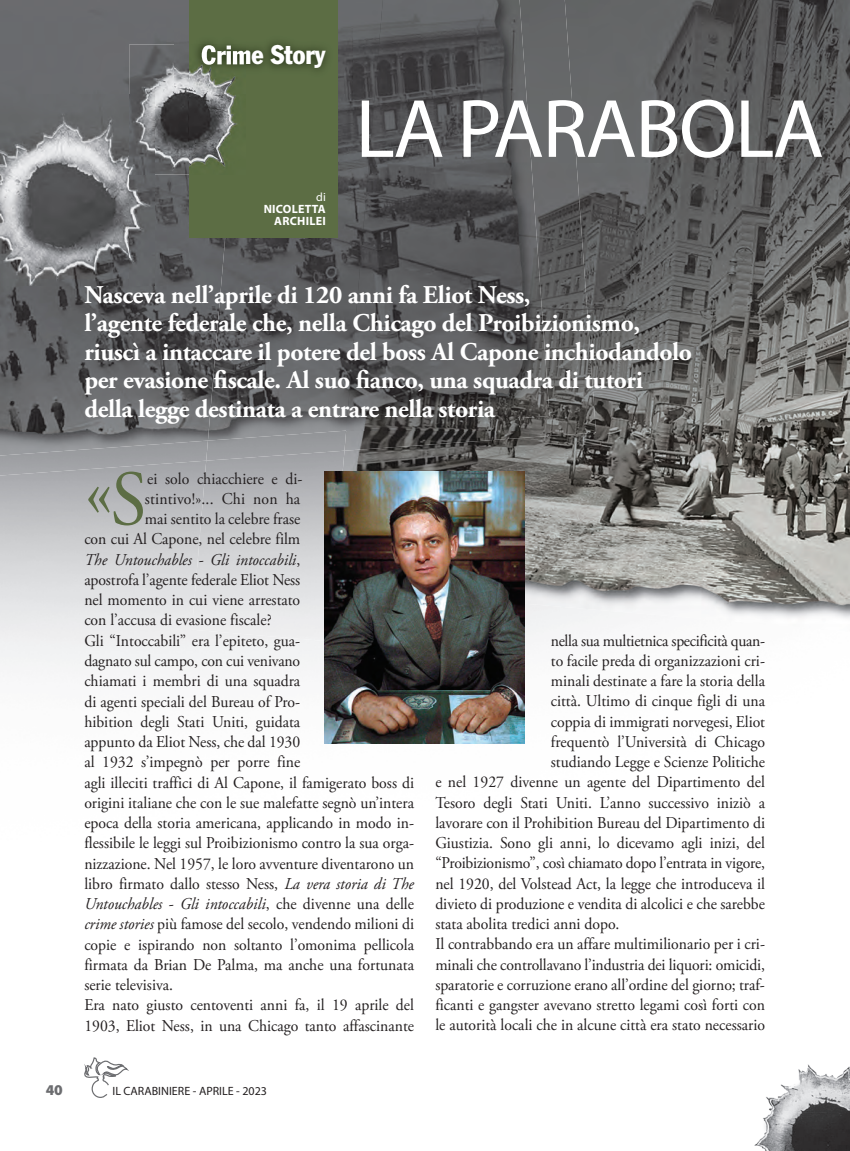
<style>
.page{position:relative;width:850px;height:1151px;background:#fff}
.page>*{position:absolute;margin:0;border:0;box-sizing:border-box;transform-origin:0 0}
.t1{font:83.55px "Myriad Pro";letter-spacing:-.02em;color:#fff}
.t2{font:77.85px "Adobe Garamond Pro";color:#5c6d44;scale:.95 1}
.t3{font:condensed 26.4px "Franklin Gothic Std";color:#fff}
.t4{font:700 25.5px/28.5px "Adobe Garamond Pro";letter-spacing:-.015em;color:#fff}
.t5{font:16.5px "Adobe Garamond Pro";color:#231f20;scale:.95 1}
.t6{font:italic 16.5px "Adobe Garamond Pro";color:#231f20;scale:.95 1}
.t7{font:16.5px "Adobe Garamond Pro";letter-spacing:-.02em;color:#231f20;scale:.95 1}
.t8{font:900 15px "Myriad Pro";color:#6c6d70}
.t9{font:12px "Myriad Pro";color:#231f20}
.t10{font:700 12px/12px "Myriad Pro";letter-spacing:.02em;color:#fff;text-align:right}
.t11{font:12px "Myriad Pro";color:#fff}
.s1{font-style:normal}
.s2{font-style:italic}
</style>
<div class="page">
<img style="left:0;top:477px;width:525px;height:267px">
<img style="left:192px;top:460px;width:345px;height:225px">
<img style="left:332px;top:0;width:517px;height:636px">
<div style="left:206px;top:440px;width:140px;height:20px;background:#9b9da0"></div>
<img style="left:344px;top:0;width:251px;height:451px">
<img style="left:0;top:0;width:247px;height:457px">
<img style="left:208px;top:0;width:176px;height:440px">
<img style="left:346px;top:0;width:203px;height:430px">
<svg style="left:84px;top:1057px;width:44px;height:41px"></svg>
<div style="left:189px;top:0;width:148px;height:237px;background:#5c6d44"></div>
<img style="left:174px;top:29px;width:179px;height:64px">
<img style="left:324px;top:471px;width:200px;height:272px">
<img style="left:0;top:94px;width:154px;height:191px">
<img style="left:129px;top:44px;width:60px;height:130px">
<img style="left:189px;top:93px;width:48px;height:75px">
<img style="left:202px;top:45px;width:43px;height:21px">
<img style="left:754px;top:1064px;width:95px;height:86px">
<h3 class="t3" style="left:201px;top:40px;width:126px">Crime Story</h3>
<p class="t11" style="left:316px;top:190px;width:11px">di</p>
<p class="t10" style="left:263px;top:204px;width:64px">NICOLETTA<br>ARCHILEI</p>
<h1 class="t1" style="left:355px;top:79px;width:470px">LA PARABOLA</h1>
<p class="t4" style="left:84px;top:282px;width:609px">Nasceva nell’aprile di 120 anni fa Eliot Ness,<br>l’agente federale che, nella Chicago del Proibizionismo, riuscì a intaccare il potere del boss Al Capone inchiodandolo per evasione fiscale. Al suo fianco, una squadra di tutori della legge destinata a entrare nella storia</p>
<h2 class="t2" style="left:85px;top:468px;width:67px">«S</h2>
<p class="t5" style="left:147px;top:472px;width:165px">ei solo chiacchiere e di-</p>
<p class="t5" style="left:145px;top:492px;width:165px">stintivo!»... Chi non ha</p>
<p class="t5" style="left:145px;top:512px;width:165px">mai sentito la celebre frase</p>
<p class="t5" style="left:84px;top:532px;width:229px">con cui Al Capone, nel celebre film</p>
<p class="t6" style="left:84px;top:549px;width:229px">The Untouchables - Gli intoccabili<span class="s1">,</span></p>
<p class="t5" style="left:84px;top:573px;width:229px">apostrofa l’agente federale Eliot Ness</p>
<p class="t5" style="left:84px;top:593px;width:229px">nel momento in cui viene arrestato</p>
<p class="t5" style="left:84px;top:613px;width:199px">con l’accusa di evasione fiscale?</p>
<p class="t5" style="left:84px;top:634px;width:229px">Gli “Intoccabili” era l’epiteto, gua-</p>
<p class="t5" style="left:84px;top:654px;width:229px">dagnato sul campo, con cui venivano</p>
<p class="t5" style="left:84px;top:674px;width:229px">chiamati i membri di una squadra</p>
<p class="t5" style="left:84px;top:694px;width:229px">di agenti speciali del Bureau of Pro-</p>
<p class="t5" style="left:84px;top:715px;width:229px">hibition degli Stati Uniti, guidata</p>
<p class="t5" style="left:84px;top:735px;width:229px">appunto da Eliot Ness, che dal 1930</p>
<p class="t5" style="left:84px;top:755px;width:229px">al 1932 s’impegnò per porre fine</p>
<p class="t5" style="left:84px;top:775px;width:348px">agli illeciti traffici di Al Capone, il famigerato boss di</p>
<p class="t5" style="left:84px;top:796px;width:348px">origini italiane che con le sue malefatte segnò un’intera</p>
<p class="t5" style="left:84px;top:816px;width:348px">epoca della storia americana, applicando in modo in-</p>
<p class="t5" style="left:84px;top:836px;width:348px">flessibile le leggi sul Proibizionismo contro la sua orga-</p>
<p class="t5" style="left:84px;top:856px;width:348px">nizzazione. Nel 1957, le loro avventure diventarono un</p>
<p class="t5" style="left:84px;top:877px;width:348px">libro firmato dallo stesso Ness, <span class="s2">La vera storia di The</span></p>
<p class="t6" style="left:84px;top:893px;width:348px">Untouchables - Gli intoccabili<span class="s1">, che divenne una delle</span></p>
<p class="t5" style="left:84px;top:917px;width:348px"><span class="s2">crime stories</span> più famose del secolo, vendendo milioni di</p>
<p class="t5" style="left:84px;top:937px;width:348px">copie e ispirando non soltanto l’omonima pellicola</p>
<p class="t5" style="left:84px;top:958px;width:348px">firmata da Brian De Palma, ma anche una fortunata</p>
<p class="t5" style="left:84px;top:978px;width:95px">serie televisiva.</p>
<p class="t5" style="left:84px;top:998px;width:348px">Era nato giusto centoventi anni fa, il 19 aprile del</p>
<p class="t5" style="left:84px;top:1018px;width:348px">1903, Eliot Ness, in una Chicago tanto affascinante</p>
<p class="t8" style="left:46px;top:1080px;width:19px">40</p>
<p class="t9" style="left:112px;top:1083px;width:156px">IL CARABINIERE - APRILE - 2023</p>
<p class="t7" style="left:550px;top:634px;width:227px">nella sua multietnica specificità quan-</p>
<p class="t5" style="left:550px;top:654px;width:227px">to facile preda di organizzazioni cri-</p>
<p class="t5" style="left:550px;top:674px;width:227px">minali destinate a fare la storia della</p>
<p class="t5" style="left:550px;top:694px;width:227px">città. Ultimo di cinque figli di una</p>
<p class="t5" style="left:550px;top:715px;width:227px">coppia di immigrati norvegesi, Eliot</p>
<p class="t5" style="left:550px;top:735px;width:227px">frequentò l’Università di Chicago</p>
<p class="t5" style="left:550px;top:755px;width:227px">studiando Legge e Scienze Politiche</p>
<p class="t5" style="left:435px;top:775px;width:348px">e nel 1927 divenne un agente del Dipartimento del</p>
<p class="t5" style="left:435px;top:796px;width:348px">Tesoro degli Stati Uniti. L’anno successivo iniziò a</p>
<p class="t5" style="left:435px;top:816px;width:348px">lavorare con il Prohibition Bureau del Dipartimento di</p>
<p class="t5" style="left:435px;top:836px;width:348px">Giustizia. Sono gli anni, lo dicevamo agli inizi, del</p>
<p class="t5" style="left:435px;top:856px;width:348px">“Proibizionismo”, così chiamato dopo l’entrata in vigore,</p>
<p class="t5" style="left:435px;top:877px;width:348px">nel 1920, del Volstead Act, la legge che introduceva il</p>
<p class="t5" style="left:435px;top:897px;width:348px">divieto di produzione e vendita di alcolici e che sarebbe</p>
<p class="t5" style="left:435px;top:917px;width:195px">stata abolita tredici anni dopo.</p>
<p class="t5" style="left:435px;top:937px;width:348px">Il contrabbando era un affare multimilionario per i cri-</p>
<p class="t5" style="left:435px;top:958px;width:348px">minali che controllavano l’industria dei liquori: omicidi,</p>
<p class="t5" style="left:435px;top:978px;width:348px">sparatorie e corruzione erano all’ordine del giorno; traf-</p>
<p class="t5" style="left:435px;top:998px;width:348px">ficanti e gangster avevano stretto legami così forti con</p>
<p class="t5" style="left:435px;top:1018px;width:348px">le autorità locali che in alcune città era stato necessario</p>
</div>
